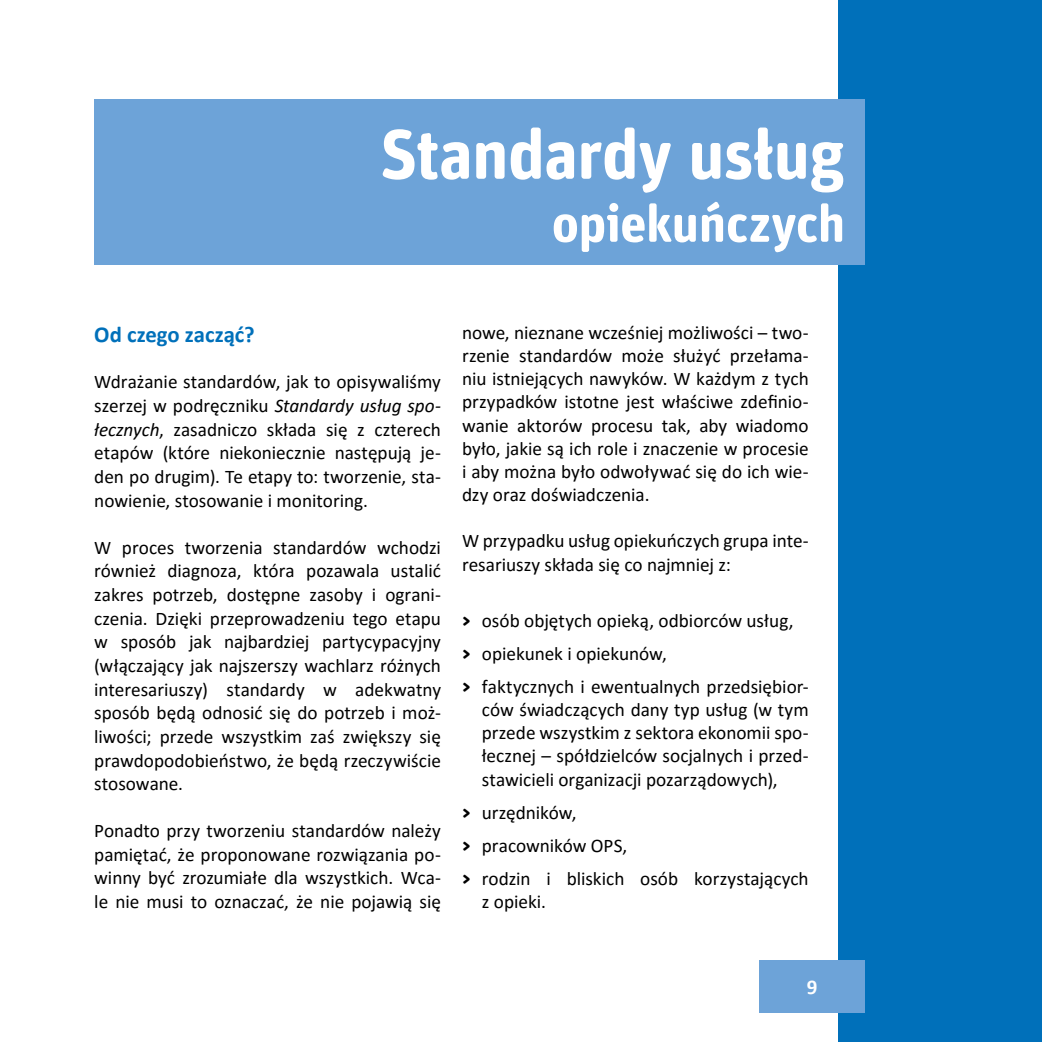
<style>
.page{position:relative;width:1042px;height:1042px;background:#fff}
.page>*{position:absolute;margin:0;border:0;box-sizing:border-box;transform-origin:0 0}
.t1{font:700 70px "Unit Rounded CE";letter-spacing:-.01em;color:#fff}
.t2{font:700 52.5px "Unit Rounded CE";letter-spacing:-.01em;color:#fff}
.t3{font:700 22.75px "Calibri";color:#0070ba}
.t4{font:700 21px "Calibri";color:#fff}
.t5{font:19.25px/23.6px "Calibri";color:#000;text-align:justify}
.s1{font-style:italic}
.s2{font-family:"Unit Rounded CE";font-weight:700}
</style>
<div class="page">
<div style="left:838px;top:0;width:204px;height:1042px;background:#0070ba"></div>
<div style="left:759px;top:960px;width:106px;height:52px;background:#6da3d8"></div>
<div style="left:94px;top:99px;width:771px;height:166px;background:#6da3d8"></div>
<h1 class="t1" style="left:380px;top:109px;width:467px">Standardy usług</h1>
<h2 class="t2" style="left:552px;top:190px;width:295px">opiekuńczych</h2>
<p class="t3" style="left:94px;top:318px;width:162px">Od czego zacząć?</p>
<p class="t5" style="left:94px;top:370px;width:348px">Wdrażanie standardów, jak to opisywaliśmy szerzej w podręczniku <span class="s1">Standardy usług spo&shy;łecznych</span>, zasadniczo składa się z czterech etapów (które niekoniecznie następują je&shy;den po drugim). Te etapy to: tworzenie, sta&shy;nowienie, stosowanie i monitoring.</p>
<p class="t5" style="left:94px;top:535px;width:348px">W proces tworzenia standardów wchodzi również diagnoza, która pozawala ustalić zakres potrzeb, dostępne zasoby i ograni&shy;czenia. Dzięki przeprowadzeniu tego etapu w sposób jak najbardziej partycypacyjny (włączający jak najszerszy wachlarz różnych interesariuszy) standardy w adekwatny sposób będą odnosić się do potrzeb i moż&shy;liwości; przede wszystkim zaś zwiększy się prawdopodobieństwo, że będą rzeczywiście stosowane.</p>
<p class="t5" style="left:94px;top:818px;width:348px">Ponadto przy tworzeniu standardów należy pamiętać, że proponowane rozwiązania po&shy;winny być zrozumiałe dla wszystkich. Wca&shy;le nie musi to oznaczać, że nie pojawią się</p>
<p class="t5" style="left:462px;top:320px;width:348px;line-height:23.1px">nowe, nieznane wcześniej możliwości – two&shy;rzenie standardów może służyć przełama&shy;niu istniejących nawyków. W każdym z tych przypadków istotne jest właściwe zdefinio&shy;wanie aktorów procesu tak, aby wiadomo było, jakie są ich role i znaczenie w procesie i aby można było odwoływać się do ich wie&shy;dzy oraz doświadczenia.</p>
<p class="t5" style="left:462px;top:529px;width:348px;line-height:23.1px">W przypadku usług opiekuńczych grupa inte&shy;resariuszy składa się co najmniej z:</p>
<p class="t5" style="left:462px;top:603px;width:348px;line-height:33.1px;text-align:left"><span class="s2">&gt;</span> osób objętych opieką, odbiorców usług,<br><span class="s2">&gt;</span> opiekunek i opiekunów,<br><span class="s2">&gt;</span> faktycznych i ewentualnych przedsiębior-</p>
<p class="t5" style="left:482px;top:697px;width:328px;line-height:23.1px">ców świadczących dany typ usług (w tym przede wszystkim z sektora ekonomii spo&shy;łecznej – spółdzielców socjalnych i przed&shy;stawicieli organizacji pozarządowych),</p>
<p class="t5" style="left:462px;top:795px;width:348px;line-height:33.1px;text-align:left"><span class="s2">&gt;</span> urzędników,<br><span class="s2">&gt;</span> pracowników OPS,<br><span class="s2">&gt;</span> rodzin i bliskich osób korzystających</p>
<p class="t5" style="left:482px;top:889px;width:66px">z opieki.</p>
<p class="t4" style="left:807px;top:972px;width:12px">9</p>
</div>
